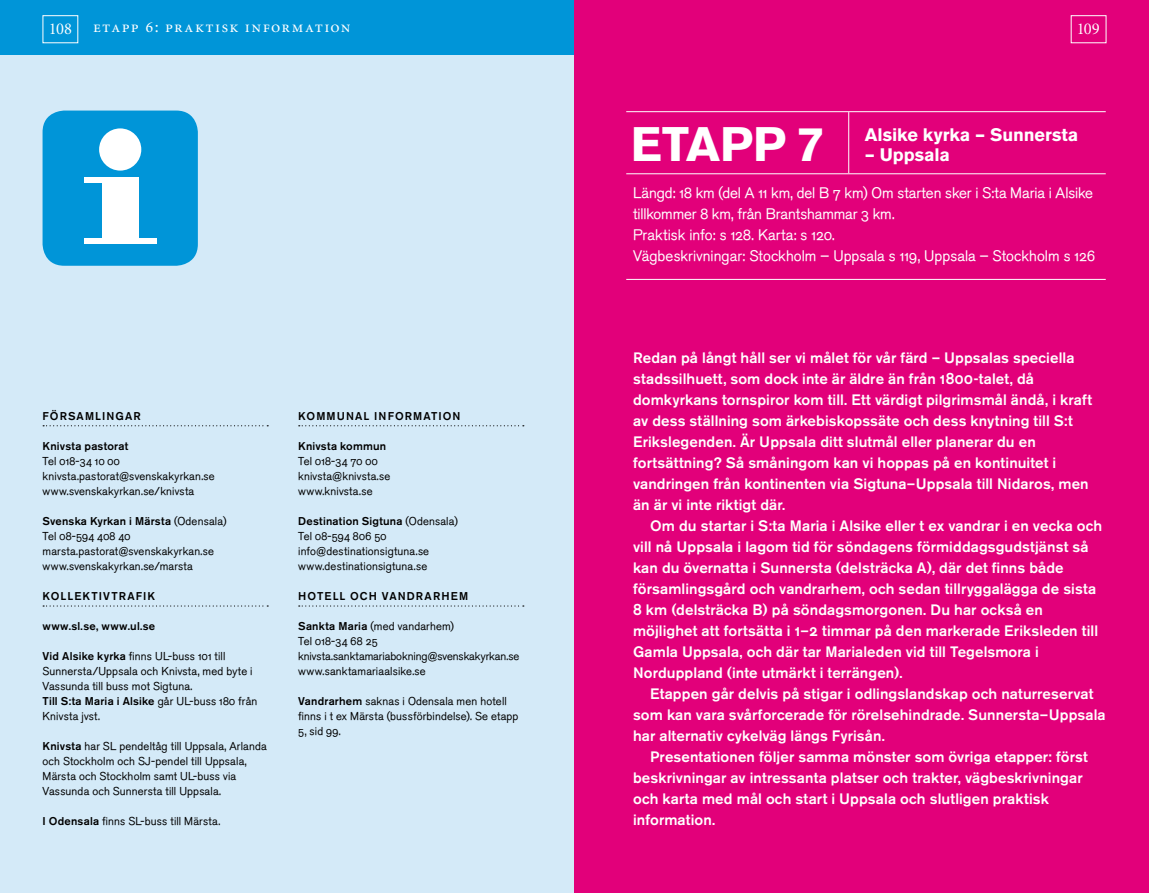
<style>
.page{position:relative;width:1149px;height:893px;background:#fff}
.page>*{position:absolute;margin:0;border:0;box-sizing:border-box;transform-origin:0 0}
.t1{font:700 48px "Akzidenz Grotesk BE";color:#fff}
.t2{font:700 18px "Akzidenz Grotesk BE";color:#fff}
.t3{font:16.5px "Minion Extra";letter-spacing:.075em;color:#fff}
.t4{font:16.5px "Minion";letter-spacing:-.02em;color:#fff}
.t5{font:500 15px/21px "Akzidenz Alv";letter-spacing:.005em;color:#fff}
.t6{font:15px/21px "Akzidenz Alv";color:#fff}
.t7{font:11.25px/15px "Akzidenz Alv";letter-spacing:.015em;color:#000}
.t8{font:500 11.25px "Akzidenz Alv";letter-spacing:.09em;color:#000}
.t9{font:500 11.25px "Akzidenz Alv";letter-spacing:.025em;color:#000}
.t10{font:500 11.25px "Akzidenz Alv";letter-spacing:.02em;color:#000}
.t11{font:500 11.25px "Akzidenz Alv";letter-spacing:.015em;color:#000}
.s1{font-family:"Minion Exp"}
.s2{font-weight:500}
</style>
<div class="page">
<div style="left:0;top:55px;width:574px;height:838px;background:#d4eaf8"></div>
<svg style="left:43px;top:425px;width:225px;height:1px"></svg>
<svg style="left:43px;top:605px;width:225px;height:2px"></svg>
<svg style="left:299px;top:425px;width:224px;height:1px"></svg>
<svg style="left:299px;top:605px;width:224px;height:2px"></svg>
<div style="left:43px;top:111px;width:155px;height:155px;background:#0095d8;border-radius:22px"></div>
<div style="left:99px;top:128px;width:42px;height:43px;background:#fff;border-radius:50%"></div>
<div style="left:102px;top:177px;width:37px;height:66px;background:#fff"></div>
<div style="left:84px;top:239px;width:72px;height:5px;background:#fff"></div>
<div style="left:84px;top:177px;width:55px;height:5px;background:#fff"></div>
<div style="left:0;top:0;width:574px;height:55px;background:#0095d8"></div>
<div style="left:43px;top:15px;width:35px;height:28px;border:1px solid #fff"></div>
<div style="left:574px;top:0;width:574px;height:893px;background:#e2007a"></div>
<hr style="left:848px;top:112px;width:1px;height:61px;background:#fff">
<hr style="left:626px;top:173px;width:479px;height:1px;background:#fff">
<hr style="left:626px;top:279px;width:479px;height:1px;background:#fff">
<hr style="left:626px;top:111px;width:479px;height:1px;background:#fff">
<div style="left:1070px;top:15px;width:36px;height:28px;border:1px solid #fff"></div>
<p class="t4" style="left:49px;top:20px;width:25px">108</p>
<p class="t3" style="left:93px;top:19px;width:259px">etapp <span class="s1">6:</span> praktisk information</p>
<p class="t8" style="left:43px;top:409px;width:100px">FÖRSAMLINGAR</p>
<p class="t10" style="left:43px;top:439px;width:87px">Knivsta pastorat</p>
<p class="t7" style="left:43px;top:454px;width:174px">Tel 018-34 10 00 knivsta.pastorat@svenskakyrkan.se www.svenskakyrkan.se/knivsta</p>
<p class="t7" style="left:43px;top:514px;width:186px"><span class="s2">Svenska Kyrkan i Märsta</span> (Odensala)<br>Tel 08-594 408 40 marsta.pastorat@svenskakyrkan.se www.svenskakyrkan.se/marsta</p>
<p class="t8" style="left:43px;top:589px;width:114px">KOLLEKTIVTRAFIK</p>
<p class="t9" style="left:43px;top:619px;width:114px">www.sl.se, www.ul.se</p>
<p class="t7" style="left:43px;top:649px;width:216px"><span class="s2">Vid Alsike kyrka</span> finns UL-buss 101 till Sunnersta/Uppsala och Knivsta, med byte i Vassunda till buss mot Sigtuna.<br><span class="s2">Till S:ta Maria i Alsike</span> går UL-buss 180 från Knivsta jvst.</p>
<p class="t7" style="left:43px;top:739px;width:226px"><span class="s2">Knivsta</span> har SL pendeltåg till Uppsala, Arlanda och Stockholm och SJ-pendel till Uppsala, Märsta och Stockholm samt UL-buss via Vassunda och Sunnersta till Uppsala.</p>
<p class="t7" style="left:43px;top:814px;width:179px"><span class="s2">I Odensala</span> finns SL-buss till Märsta.</p>
<p class="t8" style="left:298px;top:409px;width:164px">KOMMUNAL INFORMATION</p>
<p class="t11" style="left:298px;top:439px;width:89px">Knivsta kommun</p>
<p class="t7" style="left:298px;top:454px;width:94px">Tel 018-34 70 00 knivsta@knivsta.se www.knivsta.se</p>
<p class="t7" style="left:298px;top:514px;width:161px"><span class="s2">Destination Sigtuna</span> (Odensala)<br>Tel 08-594 806 50 info@destinationsigtuna.se www.destinationsigtuna.se</p>
<p class="t8" style="left:298px;top:589px;width:171px">HOTELL OCH VANDRARHEM</p>
<p class="t7" style="left:298px;top:619px;width:223px"><span class="s2">Sankta Maria</span> (med vandarhem)<br>Tel 018-34 68 25 knivsta.sanktamariabokning@svenskakyrkan.se www.sanktamariaalsike.se</p>
<p class="t7" style="left:298px;top:694px;width:222px"><span class="s2">Vandrarhem</span> saknas i Odensala men hotell finns i t ex Märsta (bussförbindelse). Se etapp<br>5, sid 99.</p>
<p class="t4" style="left:1076px;top:21px;width:25px">109</p>
<h1 class="t1" style="left:630px;top:116px;width:195px">ETAPP 7</h1>
<p class="t6" style="left:633px;top:183px;width:463px">Längd: 18 km (del A 11 km, del B 7 km) Om starten sker i S:ta Maria i Alsike tillkommer 8 km, från Brantshammar 3 km.<br>Praktisk info: s 128. Karta: s 120.<br>Vägbeskrivningar: Stockholm – Uppsala s 119, Uppsala – Stockholm s 126</p>
<p class="t2" style="left:864px;top:125px;width:215px">Alsike kyrka – Sunnersta</p>
<p class="t2" style="left:864px;top:144px;width:87px">– Uppsala</p>
<p class="t5" style="left:633px;top:347px;width:460px">Redan på långt håll ser vi målet för vår färd – Uppsalas speciella stadssilhuett, som dock inte är äldre än från 1800-talet, då domkyrkans tornspiror kom till. Ett värdigt pilgrimsmål ändå, i kraft av dess ställning som ärkebiskopssäte och dess knytning till S:t Erikslegenden. Är Uppsala ditt slutmål eller planerar du en fortsättning? Så småningom kan vi hoppas på en kontinuitet i vandringen från kontinenten via Sigtuna–Uppsala till Nidaros, men än är vi inte riktigt där.</p>
<p class="t5" style="left:633px;top:515px;width:470px;text-indent:17px">Om du startar i S:ta Maria i Alsike eller t ex vandrar i en vecka och vill nå Uppsala i lagom tid för söndagens förmiddagsgudstjänst så kan du övernatta i Sunnersta (delsträcka A), där det finns både församlingsgård och vandrarhem, och sedan tillryggalägga de sista 8 km (delsträcka B) på söndagsmorgonen. Du har också en möjlighet att fortsätta i 1–2 timmar på den markerade Eriksleden till Gamla Uppsala, och där tar Marialeden vid till Tegelsmora i Norduppland (inte utmärkt i terrängen).</p>
<p class="t5" style="left:633px;top:683px;width:474px;text-indent:17px">Etappen går delvis på stigar i odlingslandskap och naturreservat som kan vara svårforcerade för rörelsehindrade. Sunnersta–Uppsala har alternativ cykelväg längs Fyrisån.</p>
<p class="t5" style="left:633px;top:746px;width:456px;text-indent:17px">Presentationen följer samma mönster som övriga etapper: först beskrivningar av intressanta platser och trakter, vägbeskrivningar och karta med mål och start i Uppsala och slutligen praktisk information.</p>
</div>
